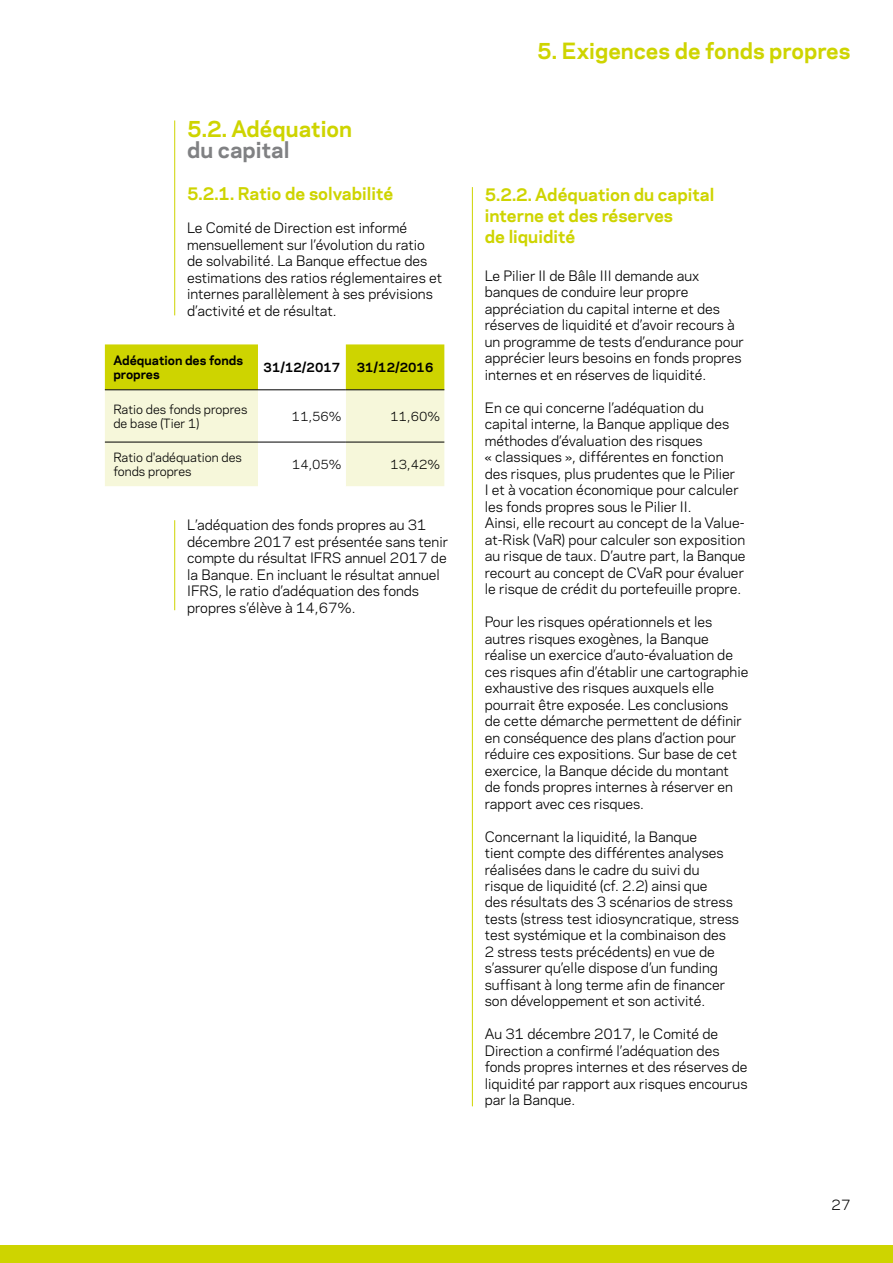
<style>
.page{position:relative;width:893px;height:1263px;background:#fff}
.page>*{position:absolute;margin:0;border:0;box-sizing:border-box;transform-origin:0 0}
.t1{font:700 21px "Galaxie Polaris";color:#ced400}
.t2{font:700 21px "Galaxie Polaris";color:#808183}
.t3{font:700 16.5px/21px "Galaxie Polaris";color:#ced400}
.t4{font:13.5px/16.5px "Galaxie Polaris";color:#000}
.t5{font:12px/14px "Galaxie Polaris";color:#000}
.t6{font:700 12px/14.4px "Galaxie Polaris";color:#000}
</style>
<div class="page">
<div style="left:0;top:1246px;width:893px;height:17px;background:#ced400"></div>
<hr style="left:174px;top:120px;width:1px;height:195px;background:#ced400">
<hr style="left:174px;top:520px;width:1px;height:90px;background:#ced400">
<hr style="left:472px;top:187px;width:1px;height:919px;background:#ced400">
<svg style="left:105px;top:344px;width:339px;height:142px"></svg>
<hr style="left:105px;top:390px;width:153px;height:1px;background:#000">
<hr style="left:105px;top:442px;width:153px;height:1px;background:#000">
<hr style="left:258px;top:390px;width:88px;height:1px;background:#000">
<hr style="left:346px;top:390px;width:98px;height:1px;background:#000">
<hr style="left:258px;top:442px;width:88px;height:1px;background:#000">
<hr style="left:346px;top:442px;width:98px;height:1px;background:#000">
<h1 class="t1" style="left:187px;top:113px;width:166px">5.2. Adéquation</h1>
<h1 class="t2" style="left:187px;top:134px;width:104px">du capital</h1>
<p class="t3" style="left:187px;top:182px;width:208px">5.2.1. Ratio de solvabilité</p>
<p class="t4" style="left:187px;top:219px;width:256px">Le Comité de Direction est informé mensuellement sur l’évolution du ratio de solvabilité. La Banque effectue des estimations des ratios réglementaires et internes parallèlement à ses prévisions d’activité et de résultat.</p>
<p class="t6" style="left:113px;top:352px;width:131px">Adéquation des fonds propres</p>
<p class="t6" style="left:264px;top:359px;width:78px">31/12/2017</p>
<p class="t6" style="left:357px;top:359px;width:78px">31/12/2016</p>
<p class="t5" style="left:113px;top:401px;width:136px">Ratio des fonds propres de base (Tier 1)</p>
<p class="t5" style="left:292px;top:408px;width:51px">11,56%</p>
<p class="t5" style="left:390px;top:408px;width:51px">11,60%</p>
<p class="t5" style="left:113px;top:449px;width:130px;line-height:14.4px">Ratio d'adéquation des fonds propres</p>
<p class="t5" style="left:292px;top:457px;width:51px">14,05%</p>
<p class="t5" style="left:390px;top:457px;width:51px">13,42%</p>
<p class="t4" style="left:187px;top:516px;width:262px">L’adéquation des fonds propres au 31 décembre 2017 est présentée sans tenir compte du résultat IFRS annuel 2017 de la Banque. En incluant le résultat annuel IFRS, le ratio d’adéquation des fonds propres s’élève à 14,67%.</p>
<h1 class="t1" style="left:537px;top:36px;width:315px">5. Exigences de fonds propres</h1>
<p class="t3" style="left:485px;top:183px;width:231px">5.2.2. Adéquation du capital interne et des réserves<br>de liquidité</p>
<p class="t4" style="left:485px;top:266px;width:261px">Le Pilier II de Bâle III demande aux banques de conduire leur propre appréciation du capital interne et des réserves de liquidité et d’avoir recours à un programme de tests d’endurance pour apprécier leurs besoins en fonds propres internes et en réserves de liquidité.</p>
<p class="t4" style="left:485px;top:398px;width:262px">En ce qui concerne l’adéquation du capital interne, la Banque applique des méthodes d’évaluation des risques<br>« classiques », différentes en fonction des risques, plus prudentes que le Pilier<br>I et à vocation économique pour calculer les fonds propres sous le Pilier II.<br>Ainsi, elle recourt au concept de la Value&shy;at-Risk (VaR) pour calculer son exposition au risque de taux. D’autre part, la Banque recourt au concept de CVaR pour évaluer le risque de crédit du portefeuille propre.</p>
<p class="t4" style="left:485px;top:613px;width:265px">Pour les risques opérationnels et les autres risques exogènes, la Banque réalise un exercice d’auto-évaluation de ces risques afin d’établir une cartographie exhaustive des risques auxquels elle pourrait être exposée. Les conclusions<br>de cette démarche permettent de définir en conséquence des plans d’action pour réduire ces expositions. Sur base de cet exercice, la Banque décide du montant<br>de fonds propres internes à réserver en rapport avec ces risques.</p>
<p class="t4" style="left:485px;top:827px;width:256px">Concernant la liquidité, la Banque<br>tient compte des différentes analyses réalisées dans le cadre du suivi du risque de liquidité (cf. 2.2) ainsi que<br>des résultats des 3 scénarios de stress tests (stress test idiosyncratique, stress test systémique et la combinaison des<br>2 stress tests précédents) en vue de s’assurer qu’elle dispose d’un funding suffisant à long terme afin de financer son développement et son activité.</p>
<p class="t4" style="left:485px;top:1025px;width:264px">Au 31 décembre 2017, le Comité de Direction a confirmé l’adéquation des fonds propres internes et des réserves de liquidité par rapport aux risques encourus par la Banque.</p>
<p class="t4" style="left:831px;top:1196px;width:20px">27</p>
</div>
